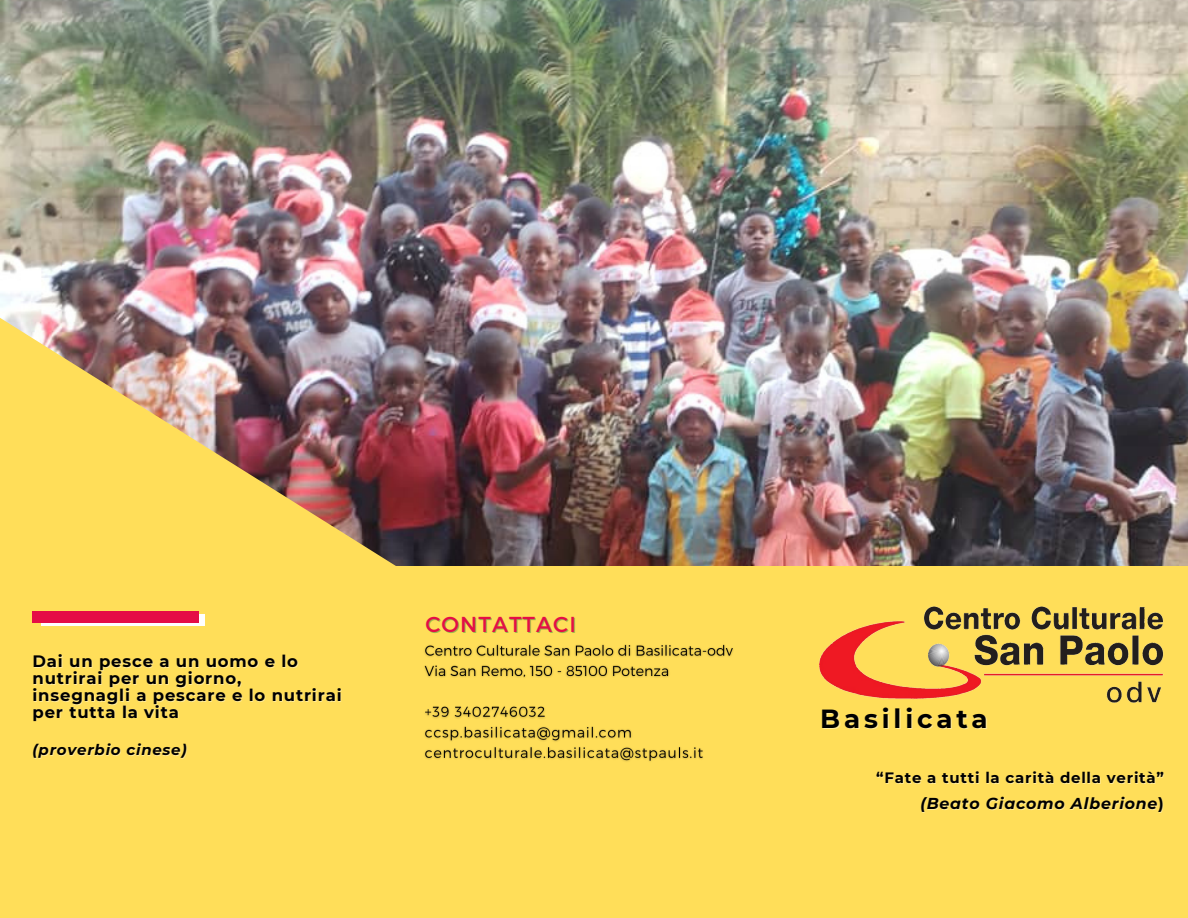
<style>
.page{position:relative;width:1188px;height:918px;background:#fff}
.page>*{position:absolute;margin:0;border:0;box-sizing:border-box;transform-origin:0 0}
.t1{font:700 26.1px "Montserrat";letter-spacing:.145em;color:#000}
.t2{font:21.6px "Montserrat";letter-spacing:.05em;color:#e50d46}
.t3{font:700 16.5px/16.8px "Montserrat";letter-spacing:.05em;color:#000}
.t4{font:italic 700 15.75px "Montserrat";letter-spacing:.05em;color:#000}
.t5{font:700 15px "Montserrat";letter-spacing:.05em;color:#000}
.t6{font:italic 700 15px "Montserrat";letter-spacing:.05em;color:#000}
.s1{font-style:normal;color:rgb(255 255 255/.4)}
</style>
<div class="page">
<img style="left:0;top:0;width:1188px;height:566px">
<img style="left:0;top:145px;width:396px;height:421px">
<div style="left:0;top:566px;width:1188px;height:352px;background:#ffde59"></div>
<img style="left:424px;top:644px;width:309px;height:118px">
<img style="left:819px;top:607px;width:345px;height:96px">
<svg style="left:41px;top:615px;width:163px;height:11px"></svg>
<div style="left:33px;top:611px;width:166px;height:11px;background:#e50d46"></div>
<p class="t3" style="left:33px;top:653px;width:267px">Dai un pesce a un uomo e lo nutrirai per un giorno,</p>
<p class="t3" style="left:33px;top:686px;width:311px">insegnagli a pescare e lo nutrirai per tutta la vita</p>
<p class="t6" style="left:33px;top:740px;width:156px">(proverbio cinese)</p>
<p class="t2" style="left:425px;top:610px;width:152px">CONTATTACI</p>
<p class="t1" style="left:820px;top:702px;width:169px">Basilicata</p>
<p class="t5" style="left:876px;top:769px;width:289px">“Fate a tutti la carità della verità”</p>
<p class="t4" style="left:920px;top:794px;width:246px">(Beato Giacomo Alberione<span class="s1">)</span></p>
</div>
